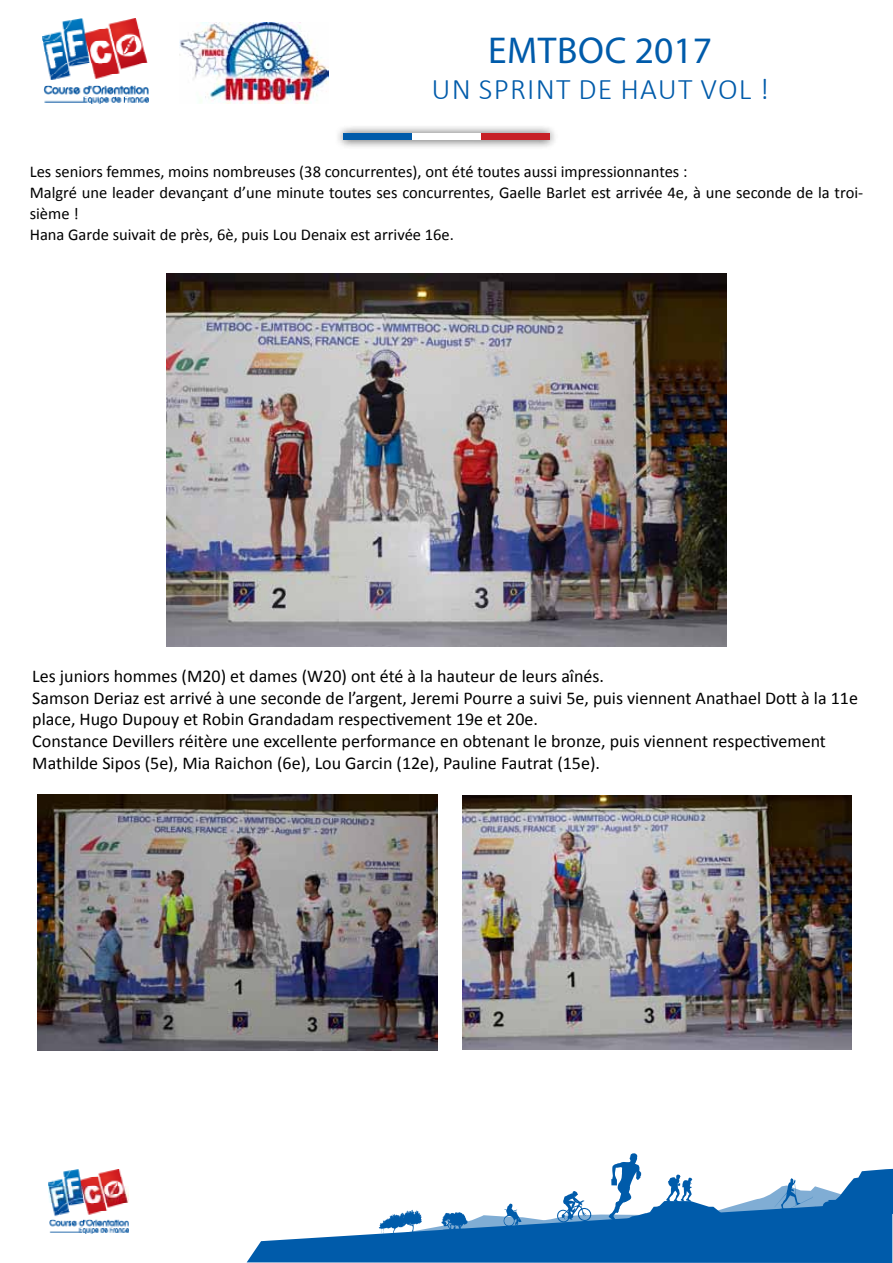
<style>
.page{position:relative;width:893px;height:1263px;background:#fff}
.page>*{position:absolute;margin:0;border:0;box-sizing:border-box;transform-origin:0 0}
.t1{font:37.5px "Myriad Pro";letter-spacing:.015em;color:#005baa}
.t2{font:300 30px "Calibri";letter-spacing:.04em;color:#005baa}
.t3{font:18px/21.6px "Calibri";color:#000}
.t4{font:16.5px/21px "Calibri";color:#000}
</style>
<div class="page">
<img style="left:43px;top:19px;width:105px;height:85px">
<div style="left:334px;top:124px;width:225px;height:26px;background:#000;opacity:.75"></div>
<div style="left:344px;top:134px;width:68px;height:6px;background:#005baa"></div>
<div style="left:412px;top:134px;width:69px;height:6px;background:#fff"></div>
<div style="left:481px;top:134px;width:68px;height:6px;background:#c72127"></div>
<img style="left:49px;top:1169px;width:79px;height:64px">
<svg style="left:247px;top:1153px;width:646px;height:110px"></svg>
<svg style="left:179px;top:22px;width:150px;height:82px"></svg>
<img style="left:180px;top:23px;width:148px;height:80px">
<img style="left:167px;top:273px;width:559px;height:374px">
<img style="left:38px;top:794px;width:400px;height:256px">
<img style="left:463px;top:795px;width:388px;height:254px">
<h1 class="t1" style="left:488px;top:27px;width:225px">EMTBOC 2017</h1>
<h2 class="t2" style="left:432px;top:71px;width:339px">UN SPRINT DE HAUT VOL !</h2>
<p class="t4" style="left:30px;top:161px;width:835px">Les seniors femmes, moins nombreuses (38 concurrentes), ont été toutes aussi impressionnantes :<br>Malgré une leader devançant d’une minute toutes ses concurrentes, Gaelle Barlet est arrivée 4e, à une seconde de la troi&shy;sième !<br>Hana Garde suivait de près, 6è, puis Lou Denaix est arrivée 16e.</p>
<p class="t3" style="left:32px;top:665px;width:827px">Les juniors hommes (M20) et dames (W20) ont été à la hauteur de leurs aînés.<br>Samson Deriaz est arrivé à une seconde de l’argent, Jeremi Pourre a suivi 5e, puis viennent Anathael Dott à la 11e place, Hugo Dupouy et Robin Grandadam respectivement 19e et 20e.<br>Constance Devillers réitère une excellente performance en obtenant le bronze, puis viennent respectivement Mathilde Sipos (5e), M ia Raichon (6e), Lou Garcin (12e), Pauline Fautrat (15e).</p>
</div>
